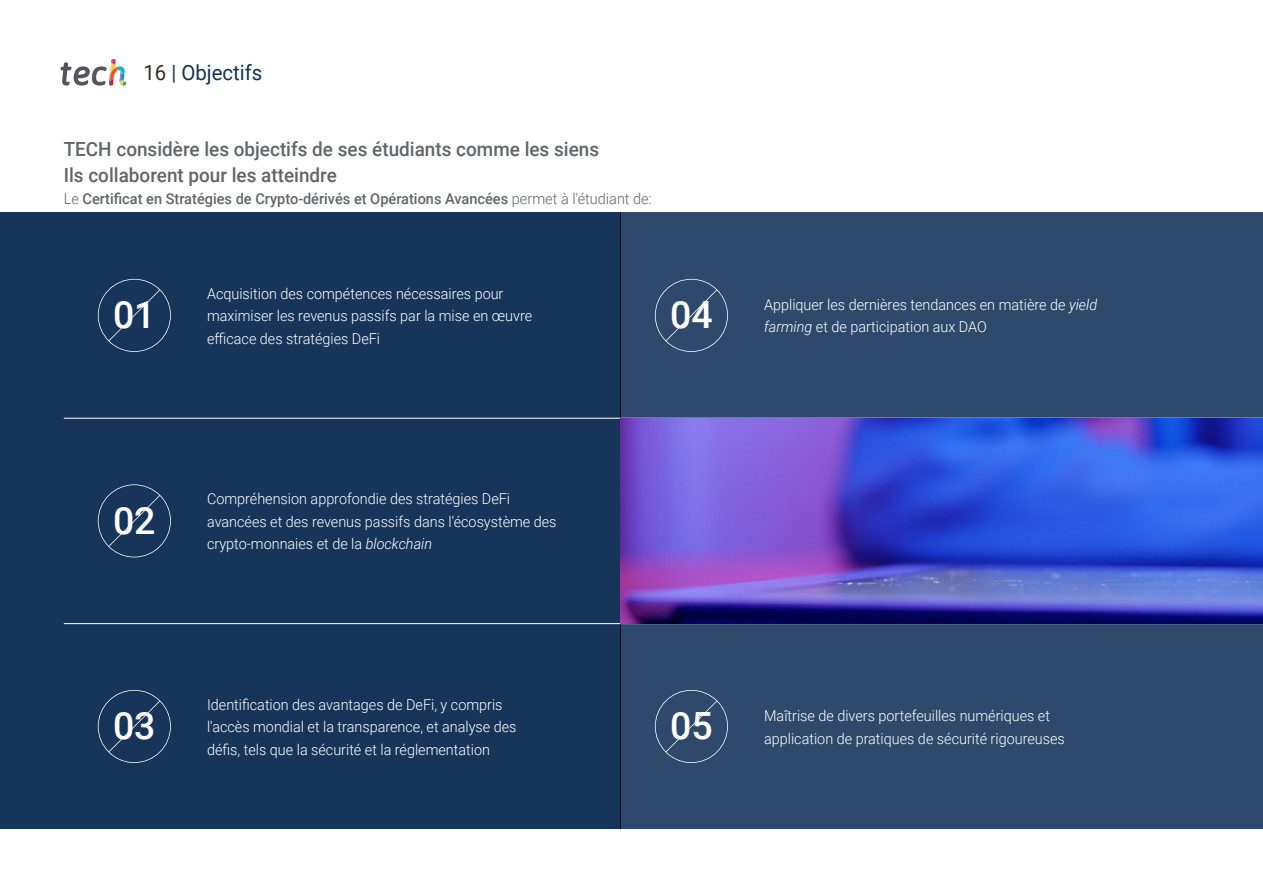
<style>
.page{position:relative;width:1263px;height:893px;background:#fff}
.page>*{position:absolute;margin:0;border:0;box-sizing:border-box;transform-origin:0 0}
.t1{font:500 37.5px "Roboto";color:#fff}
.t2{font:21px "Roboto";color:#123352}
.t3{font:500 19.5px/25.5px "Roboto";color:#61646a}
.t4{font:300 15px/22.5px "Roboto";color:#fff;scale:.96 1}
.t5{font:500 15px "Roboto";color:#61646a}
.s1{color:#312e20}
.s2{font-weight:300}
.s3{font-style:italic}
</style>
<div class="page">
<div style="left:0;top:213px;width:621px;height:616px;background:#17355b"></div>
<div style="left:621px;top:213px;width:642px;height:616px;background:#2e496b"></div>
<svg style="left:98px;top:279px;width:73px;height:73px"></svg>
<svg style="left:98px;top:484px;width:73px;height:73px"></svg>
<svg style="left:98px;top:690px;width:73px;height:73px"></svg>
<svg style="left:655px;top:279px;width:73px;height:73px"></svg>
<hr style="left:64px;top:418px;width:1199px;height:1px;background:#fff">
<hr style="left:64px;top:623px;width:1199px;height:1px;background:#fff">
<img style="left:621px;top:418px;width:642px;height:206px">
<svg style="left:655px;top:690px;width:73px;height:73px"></svg>
<svg style="left:61px;top:59px;width:65px;height:27px"></svg>
<h2 class="t2" style="left:144px;top:57px;width:120px"><span class="s1">16</span> | Objectifs</h2>
<h3 class="t3" style="left:64px;top:136px;width:537px">TECH considère les objectifs de ses étudiants comme les siens<br>Ils collaborent pour les atteindre</h3>
<p class="t5" style="left:64px;top:188px;width:590px"><span class="s2">Le</span> Certificat en Stratégies de Crypto-dérivés et Opérations Avancées <span class="s2">permet à l'étudiant de:</span></p>
<h1 class="t1" style="left:113px;top:288px;width:44px">01</h1>
<p class="t4" style="left:207px;top:281px;width:340px">Acquisition des compétences nécessaires pour maximiser les revenus passifs par la mise en œuvre efficace des stratégies DeFi</p>
<h1 class="t1" style="left:670px;top:288px;width:44px">04</h1>
<p class="t4" style="left:764px;top:293px;width:348px">Appliquer les dernières tendances en matière de <span class="s3">yield farming</span> et de participation aux DAO</p>
<h1 class="t1" style="left:113px;top:494px;width:44px">02</h1>
<p class="t4" style="left:207px;top:487px;width:366px">Compréhension approfondie des stratégies DeFi avancées et des revenus passifs dans l'écosystème des crypto-monnaies et de la <span class="s3">blockchain</span></p>
<h1 class="t1" style="left:113px;top:699px;width:44px">03</h1>
<p class="t4" style="left:207px;top:692px;width:324px">Identification des avantages de DeFi, y compris l'accès mondial et la transparence, et analyse des défis, tels que la sécurité et la réglementation</p>
<h1 class="t1" style="left:670px;top:699px;width:44px">05</h1>
<p class="t4" style="left:764px;top:704px;width:315px">Maîtrise de divers portefeuilles numériques et application de pratiques de sécurité rigoureuses</p>
</div>
